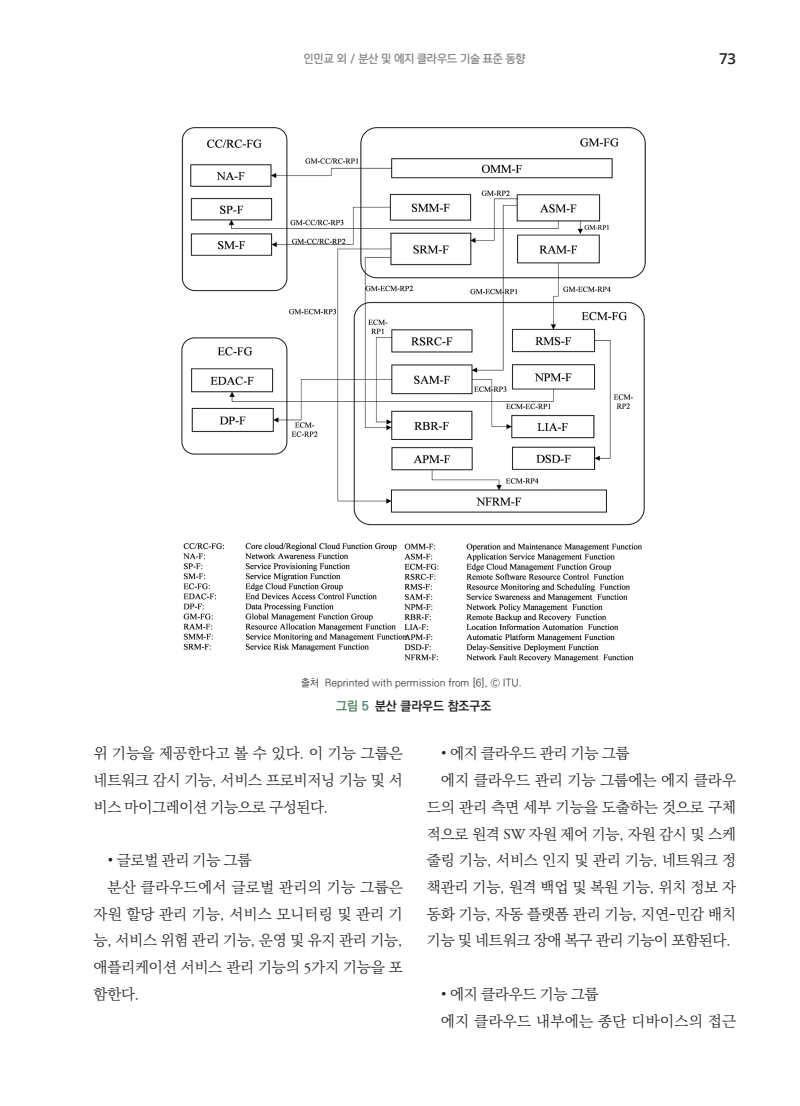
<style>
.page{position:relative;width:800px;height:1106px;background:#fff}
.page>*{position:absolute;margin:0;border:0;box-sizing:border-box;transform-origin:0 0}
._2단본문{font:15px/26.7px "Ko Pub World Batang PL";letter-spacing:-.015em;color:#231f20;text-align:justify}
._2단본문-2{font:15px "Ko Pub World Batang PL";letter-spacing:.015em;color:#231f20}
.t1{font:600 15px "Open Sans";color:#231f20}
.캡션{font:12.75px "Ko Pub World Dotum PB";color:#231f20}
.t2{font:10.95px "paybooc OTF Bold";color:#848689}
.캡션출처{font:10.2px "Ko Pub World Dotum PL";color:#231f20}
.s1{color:#4f8465}
.s2{font-family:"Adobe Garamond Pro"}
</style>
<div class="page">
<img style="left:181px;top:128px;width:465px;height:534px">
<p class="t2" style="left:304px;top:52px;width:223px">인민교 외 / 분산 및 에지 클라우드 기술 표준 동향</p>
<p class="t1" style="left:718px;top:48px;width:19px">73</p>
<p class="캡션출처" style="left:301px;top:676px;width:222px">출처 Reprinted with permission from [6], Ⓒ ITU.</p>
<p class="캡션" style="left:336px;top:696px;width:156px"><span class="s1">그림 5</span> 분산 클라우드 참조구조</p>
<p class="_2단본문" style="left:94px;top:740px;width:311px">위 기능을 제공한다고 볼 수 있다. 이 기능 그룹은 네트워크 감시 기능, 서비스 프로비저닝 기능 및 서 비스 마이그레이션 기능으로 구성된다.</p>
<p class="_2단본문" style="left:108px;top:847px;width:145px">• 글로벌 관리 기능 그룹</p>
<p class="_2단본문" style="left:94px;top:874px;width:311px;text-indent:14px">분산 클라우드에서 글로벌 관리의 기능 그룹은 자원 할당 관리 기능, 서비스 모니터링 및 관리 기 능, 서비스 위험 관리 기능, 운영 및 유지 관리 기능, 애플리케이션 서비스 관리 기능의 <span class="s2">5</span>가지 기능을 포 함한다.</p>
<p class="_2단본문" style="left:441px;top:740px;width:190px">• 에지 클라우드 관리 기능 그룹</p>
<p class="_2단본문" style="left:427px;top:767px;width:311px;text-indent:14px">에지 클라우드 관리 기능 그룹에는 에지 클라우 드의 관리 측면 세부 기능을 도출하는 것으로 구체 적으로 원격 <span class="s2">SW</span> 자원 제어 기능, 자원 감시 및 스케 줄링 기능, 서비스 인지 및 관리 기능, 네트워크 정 책관리 기능, 원격 백업 및 복원 기능, 위치 정보 자 동화 기능, 자동 플랫폼 관리 기능, 지연-민감 배치 기능 및 네트워크 장애 복구 관리 기능이 포함된다.</p>
<p class="_2단본문" style="left:441px;top:981px;width:159px">• 에지 클라우드 기능 그룹</p>
<p class="_2단본문-2" style="left:441px;top:1009px;width:296px">에지 클라우드 내부에는 종단 디바이스의 접근</p>
</div>
